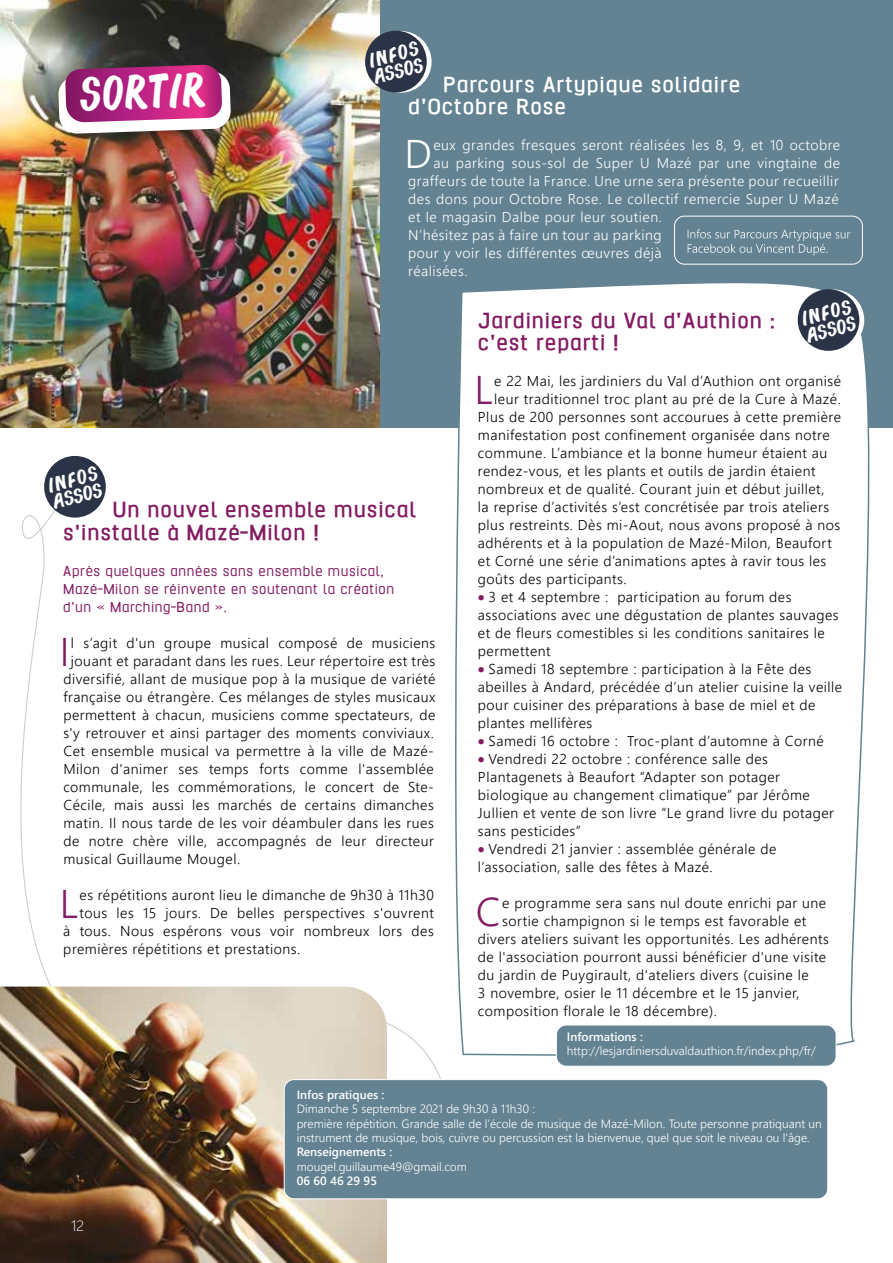
<style>
.page{position:relative;width:893px;height:1263px;background:#fff}
.page>*{position:absolute;margin:0;border:0;box-sizing:border-box;transform-origin:0 0}
.t1{font:42.45px "Bonoco";color:#fff;scale:.92 1}
.t2{font:39.9px "Webly Sleek UI Semilight";color:#831c62}
.t3{font:39.9px "Webly Sleek UI Semilight";color:#fff}
.t4{font:700 24.75px/22.5px "Hurufo&Numero";letter-spacing:.035em;color:#831c62}
.t5{font:700 24.75px/22.5px "Hurufo&Numero";letter-spacing:.035em;color:#fff}
.t6{font:18.15px/17.1px "Bonoco";color:#fff}
.t7{font:16.5px/18px "Hurufo&Numero";letter-spacing:.035em;color:#831c62}
.t8{font:15px "Webly Sleek UI Light";color:#fff}
.t9{font:14.25px/18px "Webly Sleek UI Semilight";letter-spacing:.035em;color:#000}
.t10{font:14.25px "Webly Sleek UI Semilight";letter-spacing:.035em;color:#fff}
.t11{font:12px/14.4px "Webly Sleek UI Semilight";color:#fff}
.t12{font:12px "Webly Sleek UI Semibold";color:#fff}
.s1{color:#831c62}
</style>
<div class="page">
<svg style="left:387px;top:1023px;width:54px;height:56px"></svg>
<div style="left:45px;top:0;width:848px;height:428px;background:#638392"></div>
<svg style="left:455px;top:283px;width:415px;height:773px"></svg>
<img style="left:0;top:0;width:379px;height:428px">
<img style="left:0;top:986px;width:387px;height:277px">
<svg style="left:58px;top:65px;width:173px;height:69px"></svg>
<svg style="left:370px;top:31px;width:62px;height:62px"></svg>
<div style="left:365px;top:31px;width:62px;height:61px;background:#2b3446;border-radius:50%"></div>
<div style="left:674px;top:216px;width:189px;height:49px;border:1px solid #fff;border-radius:10px"></div>
<svg style="left:688px;top:229px;width:162px;height:26px"></svg>
<div style="left:284px;top:1079px;width:544px;height:120px;background:#638392;border-radius:10px"></div>
<div style="left:284px;top:1079px;width:544px;height:120px;border:1px solid #fff;border-radius:10px"></div>
<div style="left:44px;top:456px;width:62px;height:62px;background:#2b3446;border-radius:50%"></div>
<div style="left:556px;top:1025px;width:280px;height:41px;background:#638392;border-radius:10px"></div>
<div style="left:556px;top:1025px;width:280px;height:41px;border:1px solid #fff;border-radius:10px"></div>
<svg style="left:802px;top:289px;width:62px;height:62px"></svg>
<div style="left:798px;top:289px;width:61px;height:62px;background:#2b3446;border-radius:50%"></div>
<p class="t6" style="left:367px;top:51px;width:53px;rotate:-15deg">Infos assos</p>
<h1 class="t1" style="left:79px;top:65px;width:139px;rotate:-2deg">sortir</h1>
<h3 class="t5" style="left:408px;top:73px;width:334px;text-indent:35px">Parcours Artypique solidaire d’Octobre Rose</h3>
<h2 class="t3" style="left:405px;top:124px;width:29px">D</h2>
<p class="t10" style="left:433px;top:134px;width:408px">eux grandes fresques seront réalisées les 8, 9, et 10 octobre</p>
<p class="t10" style="left:433px;top:152px;width:408px">au parking sous-sol de Super U Mazé par une vingtaine de</p>
<p class="t10" style="left:408px;top:170px;width:432px">graffeurs de toute la France. Une urne sera présente pour recueillir</p>
<p class="t10" style="left:408px;top:188px;width:432px">des dons pour Octobre Rose. Le collectif remercie Super U Mazé</p>
<p class="t10" style="left:408px;top:206px;width:255px">et le magasin Dalbe pour leur soutien.</p>
<p class="t10" style="left:408px;top:224px;width:255px">N’hésitez pas à faire un tour au parking</p>
<p class="t10" style="left:408px;top:242px;width:255px">pour y voir les différentes œuvres déjà</p>
<p class="t10" style="left:408px;top:260px;width:61px">réalisées.</p>
<p class="t6" style="left:46px;top:477px;width:53px;rotate:-15deg">Infos assos</p>
<h3 class="t4" style="left:63px;top:499px;width:354px;text-indent:49px">Un nouvel ensemble musical s'installe à Mazé-Milon !</h3>
<p class="t7" style="left:63px;top:562px;width:332px">Après quelques années sans ensemble musical,<br>Mazé-Milon se réinvente en soutenant la création d'un « Marching-Band ».</p>
<h2 class="t2" style="left:60px;top:622px;width:11px">I</h2>
<p class="t9" style="left:71px;top:633px;width:366px">l s’agit d'un groupe musical composé de musiciens</p>
<p class="t9" style="left:71px;top:651px;width:366px">jouant et paradant dans les rues. Leur répertoire est très</p>
<p class="t9" style="left:63px;top:669px;width:374px">diversifié, allant de musique pop à la musique de variété</p>
<p class="t9" style="left:63px;top:687px;width:374px">française ou étrangère. Ces mélanges de styles musicaux</p>
<p class="t9" style="left:63px;top:705px;width:374px">permettent à chacun, musiciens comme spectateurs, de</p>
<p class="t9" style="left:63px;top:723px;width:372px">s'y retrouver et ainsi partager des moments conviviaux.</p>
<p class="t9" style="left:63px;top:741px;width:372px">Cet ensemble musical va permettre à la ville de Mazé-</p>
<p class="t9" style="left:63px;top:759px;width:372px">Milon d'animer ses temps forts comme l'assemblée</p>
<p class="t9" style="left:63px;top:777px;width:372px">communale, les commémorations, le concert de Ste-</p>
<p class="t9" style="left:63px;top:795px;width:372px">Cécile, mais aussi les marchés de certains dimanches</p>
<p class="t9" style="left:63px;top:813px;width:372px">matin. Il nous tarde de les voir déambuler dans les rues</p>
<p class="t9" style="left:63px;top:831px;width:372px">de notre chère ville, accompagnés de leur directeur</p>
<p class="t9" style="left:63px;top:849px;width:178px">musical Guillaume Mougel.</p>
<h2 class="t2" style="left:60px;top:874px;width:20px">L</h2>
<p class="t9" style="left:80px;top:885px;width:356px">es répétitions auront lieu le dimanche de 9h30 à 11h30</p>
<p class="t9" style="left:80px;top:903px;width:356px">tous les 15 jours. De belles perspectives s'ouvrent</p>
<p class="t9" style="left:63px;top:921px;width:372px">à tous. Nous espérons vous voir nombreux lors des</p>
<p class="t9" style="left:63px;top:939px;width:238px">premières répétitions et prestations.</p>
<p class="t6" style="left:799px;top:310px;width:53px;rotate:-15deg">Infos assos</p>
<h3 class="t4" style="left:478px;top:309px;width:299px">Jardiniers du Val d’Authion : c’est reparti !</h3>
<h2 class="t2" style="left:474px;top:360px;width:20px">L</h2>
<p class="t9" style="left:494px;top:371px;width:348px">e 22 Mai, les jardiniers du Val d’Authion ont organisé</p>
<p class="t9" style="left:494px;top:389px;width:348px">leur traditionnel troc plant au pré de la Cure à Mazé.</p>
<p class="t9" style="left:478px;top:407px;width:365px">Plus de 200 personnes sont accourues à cette première</p>
<p class="t9" style="left:478px;top:425px;width:353px">manifestation post confinement organisée dans notre</p>
<p class="t9" style="left:478px;top:443px;width:351px">commune. L’ambiance et la bonne humeur étaient au</p>
<p class="t9" style="left:478px;top:461px;width:339px">rendez-vous, et les plants et outils de jardin étaient</p>
<p class="t9" style="left:478px;top:479px;width:348px">nombreux et de qualité. Courant juin et début juillet,</p>
<p class="t9" style="left:478px;top:497px;width:353px">la reprise d’activités s’est concrétisée par trois ateliers</p>
<p class="t9" style="left:478px;top:515px;width:364px">plus restreints. Dès mi-Aout, nous avons proposé à nos</p>
<p class="t9" style="left:478px;top:533px;width:355px">adhérents et à la population de Mazé-Milon, Beaufort</p>
<p class="t9" style="left:478px;top:551px;width:350px">et Corné une série d’animations aptes à ravir tous les</p>
<p class="t9" style="left:478px;top:569px;width:150px">goûts des participants.</p>
<p class="t9" style="left:478px;top:587px;width:362px"><span class="s1">•</span> 3 et 4 septembre : participation au forum des associations avec une dégustation de plantes sauvages et de fleurs comestibles si les conditions sanitaires le permettent</p>
<p class="t9" style="left:478px;top:659px;width:366px"><span class="s1">•</span> Samedi 18 septembre : participation à la Fête des abeilles à Andard, précédée d’un atelier cuisine la veille pour cuisiner des préparations à base de miel et de plantes mellifères</p>
<p class="t9" style="left:478px;top:731px;width:347px"><span class="s1">•</span> Samedi 16 octobre : Troc-plant d’automne à Corné</p>
<p class="t9" style="left:478px;top:749px;width:358px"><span class="s1">•</span> Vendredi 22 octobre : conférence salle des Plantagenets à Beaufort “Adapter son potager biologique au changement climatique” par Jérôme Jullien et vente de son livre “Le grand livre du potager sans pesticides”</p>
<p class="t9" style="left:478px;top:839px;width:300px"><span class="s1">•</span> Vendredi 21 janvier : assemblée générale de l’association, salle des fêtes à Mazé.</p>
<h2 class="t2" style="left:476px;top:882px;width:26px">C</h2>
<p class="t9" style="left:502px;top:893px;width:326px">e programme sera sans nul doute enrichi par une</p>
<p class="t9" style="left:502px;top:911px;width:306px">sortie champignon si le temps est favorable et</p>
<p class="t9" style="left:478px;top:929px;width:352px">divers ateliers suivant les opportunités. Les adhérents</p>
<p class="t9" style="left:478px;top:947px;width:350px">de l'association pourront aussi bénéficier d'une visite</p>
<p class="t9" style="left:478px;top:965px;width:332px">du jardin de Puygirault, d'ateliers divers (cuisine le</p>
<p class="t9" style="left:478px;top:983px;width:323px">3 novembre, osier le 11 décembre et le 15 janvier,</p>
<p class="t9" style="left:478px;top:1001px;width:240px">composition florale le 18 décembre).</p>
<p class="t12" style="left:567px;top:1027px;width:78px">Informations :</p>
<p class="t11" style="left:567px;top:1043px;width:250px">http://lesjardiniersduvaldauthion.fr/index.php/fr/</p>
<p class="t8" style="left:71px;top:1215px;width:15px">12</p>
<p class="t12" style="left:297px;top:1085px;width:89px">Infos pratiques :</p>
<p class="t11" style="left:297px;top:1101px;width:526px">Dimanche 5 septembre 2021 de 9h30 à 11h30 :<br>première répétition. Grande salle de l’école de musique de Mazé-Milon. Toute personne pratiquant un instrument de musique, bois, cuivre ou percussion est la bienvenue, quel que soit le niveau ou l'âge.</p>
<p class="t12" style="left:297px;top:1143px;width:97px">Renseignements :</p>
<p class="t11" style="left:297px;top:1159px;width:172px">mougel.guillaume49@gmail.com</p>
<p class="t12" style="left:297px;top:1172px;width:82px">06 60 46 29 95</p>
</div>
